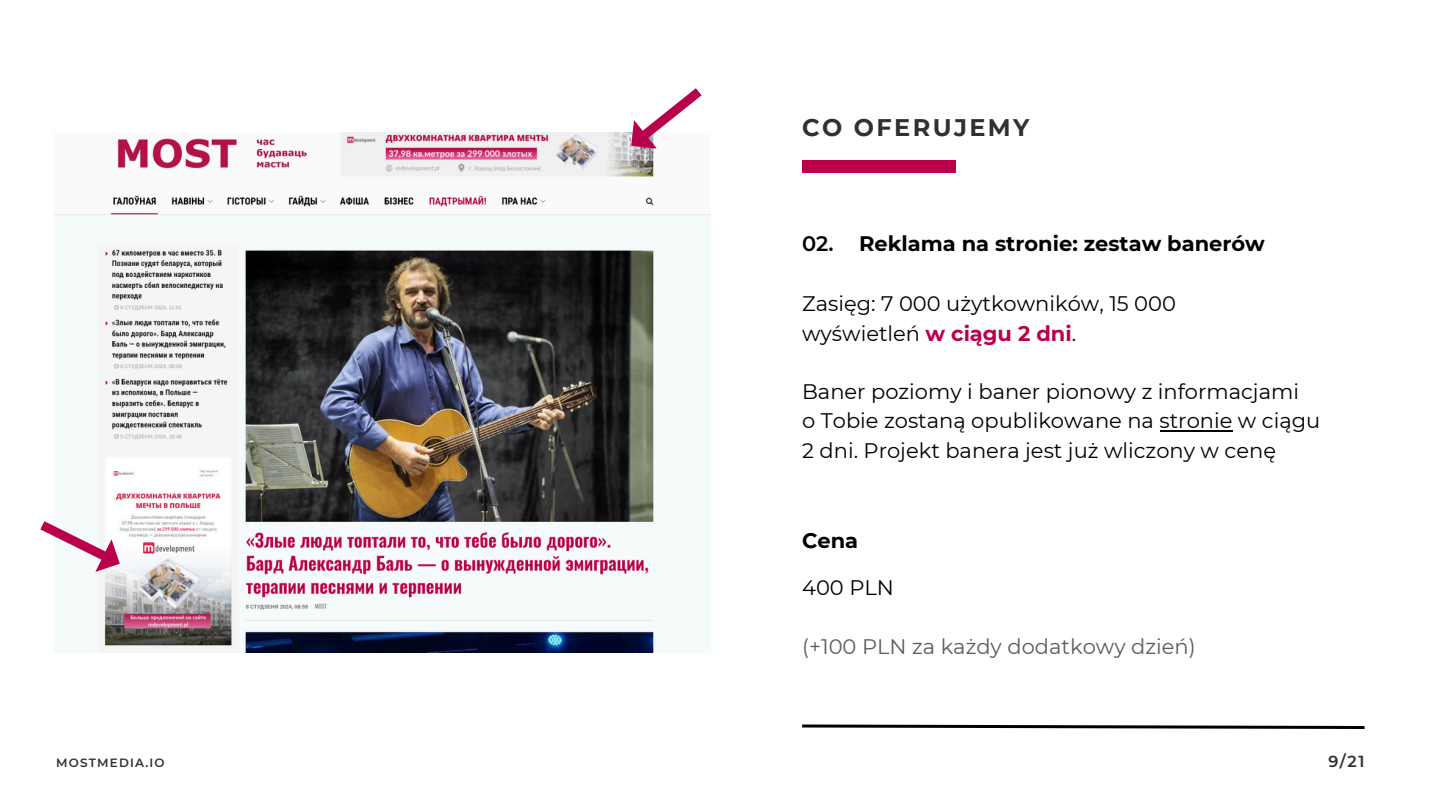
<style>
.page{position:relative;width:1440px;height:810px;background:#fff}
.page>*{position:absolute;margin:0;border:0;box-sizing:border-box;transform-origin:0 0}
.t1{font:700 24px "Montserrat";letter-spacing:.1em;color:#303030}
.t2{font:21px/29.2px "Montserrat";color:#000}
.t3{font:700 21px "Montserrat";color:#000}
.t4{font:21px "Montserrat";color:#5a5d61}
.t5{font:600 21px "Montserrat";color:#000}
.t6{font:600 16px "Montserrat";color:#303030}
.t7{font:600 12px "Montserrat";letter-spacing:.1em;color:#303030}
.s1{font-weight:700;color:#ba004a}
</style>
<div class="page">
<div style="left:802px;top:160px;width:154px;height:12px;background:#ba004a"></div>
<svg style="left:802px;top:724px;width:563px;height:5px"></svg>
<img style="left:55px;top:133px;width:655px;height:520px">
<hr style="left:1160px;top:430px;width:72px;height:1px;background:#000">
<svg style="left:40px;top:509px;width:88px;height:71px"></svg>
<svg style="left:620px;top:88px;width:90px;height:72px"></svg>
<p class="t1" style="left:802px;top:113px;width:229px">CO OFERUJEMY</p>
<h3 class="t5" style="left:802px;top:231px;width:33px">02.</h3>
<h3 class="t3" style="left:859px;top:231px;width:407px">Reklama na stronie: zestaw banerów</h3>
<p class="t2" style="left:802px;top:289px;width:375px">Zasięg: 7 000 użytkowników, 15 000 wyświetleń <span class="s1">w ciągu 2 dni</span>.</p>
<h1 class="t2" style="left:802px;top:377px;width:520px">Baner poziomy i baner pionowy z informacjami<br>o Tobie zostaną opublikowane na stronie w ciągu<br>2 dni. Projekt banera jest już wliczony w cenę</h1>
<h3 class="t3" style="left:802px;top:528px;width:58px">Cena</h3>
<h4 class="t2" style="left:802px;top:573px;width:93px">400 PLN</h4>
<h4 class="t4" style="left:802px;top:633px;width:395px">(+100 PLN za każdy dodatkowy dzień)</h4>
<h4 class="t7" style="left:56px;top:755px;width:110px">MOSTMEDIA.IO</h4>
<h2 class="t6" style="left:1328px;top:751px;width:38px">9/21</h2>
</div>
